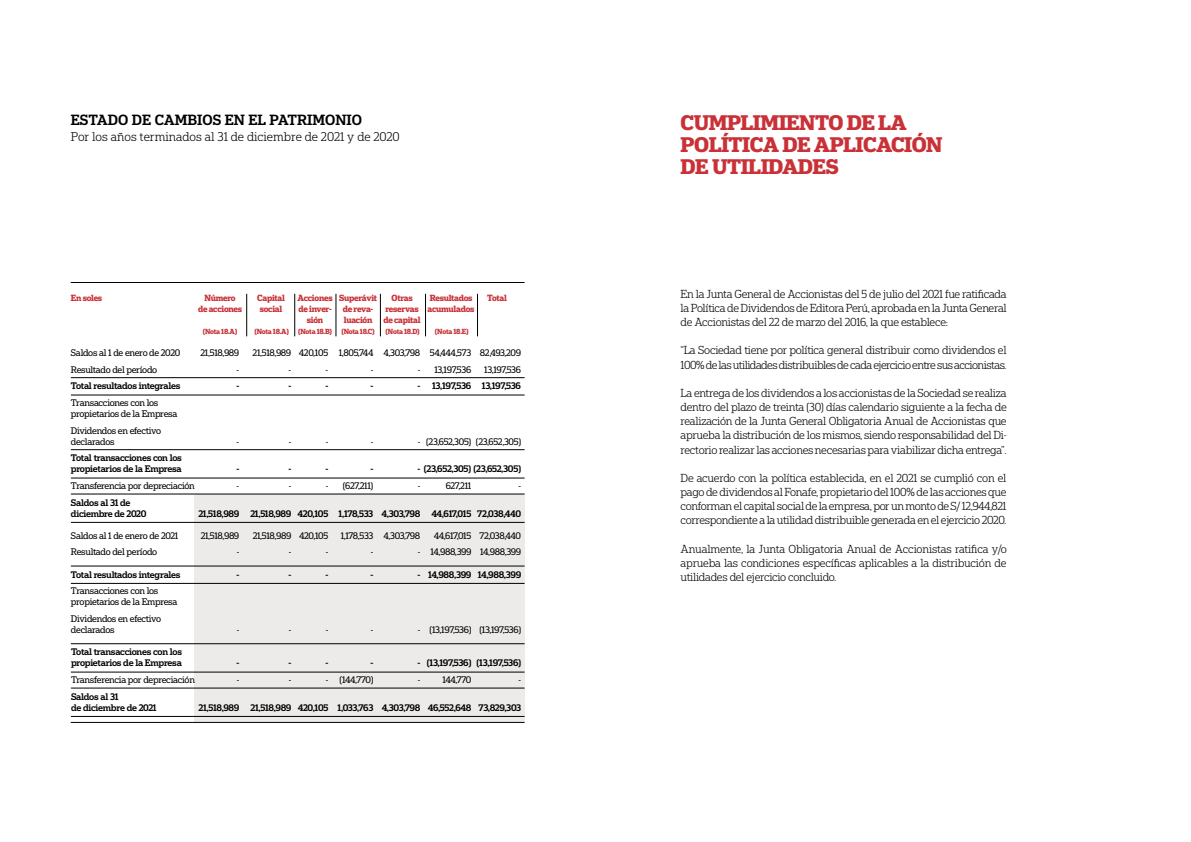
<style>
.page{position:relative;width:1191px;height:842px;background:#fff}
.page>*{position:absolute;margin:0;border:0;box-sizing:border-box;transform-origin:0 0}
.t1{font:700 20px/22px "Popular";letter-spacing:-.025em;color:#c93137}
.t2{font:500 14px "Popular";color:#000}
.t3{font:300 12px "Popular";color:#000}
.t4{font:300 11px/14.2px "Popular";letter-spacing:-.03em;color:#000;text-align:justify}
.t5{font:9px/11px "Popular";letter-spacing:-.03em;color:#000}
.t6{font:500 9px/11px "Popular";letter-spacing:-.03em;color:#000}
.t7{font:700 8.5px "Popular";letter-spacing:-.03em;color:#c93137;scale:.95 1}
.t8{font:700 7px "Popular";letter-spacing:-.03em;color:#c93137;scale:.95 1}
</style>
<div class="page">
<div style="left:194px;top:494px;width:330px;height:228px;background:#ecebea"></div>
<hr style="left:71px;top:377px;width:453px;height:1px;background:#000">
<hr style="left:71px;top:395px;width:453px;height:1px;background:#000">
<hr style="left:71px;top:449px;width:453px;height:1px;background:#000">
<hr style="left:71px;top:478px;width:453px;height:1px;background:#000">
<hr style="left:71px;top:494px;width:453px;height:1px;background:#000">
<hr style="left:71px;top:522px;width:453px;height:1px;background:#000">
<hr style="left:71px;top:566px;width:453px;height:1px;background:#000">
<hr style="left:71px;top:583px;width:453px;height:1px;background:#000">
<hr style="left:71px;top:643px;width:453px;height:1px;background:#000">
<hr style="left:71px;top:672px;width:453px;height:1px;background:#000">
<hr style="left:71px;top:688px;width:453px;height:1px;background:#000">
<hr style="left:71px;top:716px;width:453px;height:1px;background:#000">
<hr style="left:246px;top:294px;width:1px;height:42px;background:#000">
<hr style="left:294px;top:294px;width:1px;height:42px;background:#000">
<hr style="left:336px;top:294px;width:1px;height:42px;background:#000">
<hr style="left:380px;top:294px;width:1px;height:42px;background:#000">
<hr style="left:425px;top:294px;width:1px;height:42px;background:#000">
<hr style="left:477px;top:294px;width:1px;height:42px;background:#000">
<hr style="left:71px;top:282px;width:453px;height:1px;background:#000">
<hr style="left:71px;top:722px;width:453px;height:1px;background:#000">
<p class="t2" style="left:71px;top:110px;width:292px">ESTADO DE CAMBIOS EN EL PATRIMONIO</p>
<p class="t3" style="left:71px;top:129px;width:330px">Por los años terminados al 31 de diciembre de 2021 y de 2020</p>
<p class="t7" style="left:71px;top:292px;width:34px">En soles</p>
<p class="t7" style="left:204px;top:292px;width:34px">Número</p>
<p class="t7" style="left:257px;top:292px;width:31px">Capital</p>
<p class="t7" style="left:297px;top:292px;width:85px">Acciones Superávit</p>
<p class="t7" style="left:391px;top:292px;width:24px">Otras</p>
<p class="t7" style="left:430px;top:292px;width:46px">Resultados</p>
<p class="t7" style="left:487px;top:292px;width:22px">Total</p>
<p class="t7" style="left:198px;top:303px;width:48px">de acciones</p>
<p class="t7" style="left:260px;top:303px;width:25px">social</p>
<p class="t7" style="left:298px;top:303px;width:37px">de inver-</p>
<p class="t7" style="left:343px;top:303px;width:33px">de reva-</p>
<p class="t7" style="left:385px;top:303px;width:95px">reservas acumulados</p>
<p class="t7" style="left:307px;top:314px;width:19px">sión</p>
<p class="t7" style="left:344px;top:314px;width:32px">luación</p>
<p class="t7" style="left:383px;top:314px;width:41px">de capital</p>
<p class="t8" style="left:203px;top:327px;width:38px">(Nota 18.A)</p>
<p class="t8" style="left:254px;top:327px;width:38px">(Nota 18.A)</p>
<p class="t8" style="left:298px;top:327px;width:37px">(Nota 18.B)</p>
<p class="t8" style="left:341px;top:327px;width:37px">(Nota 18.C)</p>
<p class="t8" style="left:385px;top:327px;width:37px">(Nota 18.D)</p>
<p class="t8" style="left:435px;top:327px;width:37px">(Nota 18.E)</p>
<p class="t5" style="left:71px;top:347px;width:111px">Saldos al 1 de enero de 2020</p>
<p class="t5" style="left:201px;top:347px;width:40px">21,518,989</p>
<p class="t5" style="left:253px;top:347px;width:270px">21,518,989 420,105 1,805,744 4,303,798 54,444,573 82,493,209</p>
<p class="t5" style="left:71px;top:363px;width:88px">Resultado del período</p>
<p class="t5" style="left:237px;top:363px;width:4px">-</p>
<p class="t5" style="left:289px;top:363px;width:4px">-</p>
<p class="t5" style="left:326px;top:363px;width:4px">-</p>
<p class="t5" style="left:371px;top:363px;width:4px">-</p>
<p class="t5" style="left:418px;top:363px;width:55px">- 13,197,536</p>
<p class="t5" style="left:484px;top:363px;width:38px">13,197,536</p>
<p class="t6" style="left:71px;top:380px;width:111px">Total resultados integrales</p>
<p class="t6" style="left:236px;top:380px;width:4px">-</p>
<p class="t6" style="left:288px;top:380px;width:4px">-</p>
<p class="t6" style="left:325px;top:380px;width:4px">-</p>
<p class="t6" style="left:370px;top:380px;width:4px">-</p>
<p class="t6" style="left:417px;top:380px;width:105px">- 13,197,536 13,197,536</p>
<p class="t5" style="left:71px;top:397px;width:108px">Transacciones con los propietarios de la Empresa</p>
<p class="t5" style="left:71px;top:424px;width:92px">Dividendos en efectivo declarados</p>
<p class="t5" style="left:237px;top:435px;width:4px">-</p>
<p class="t5" style="left:289px;top:435px;width:4px">-</p>
<p class="t5" style="left:326px;top:435px;width:4px">-</p>
<p class="t5" style="left:371px;top:435px;width:4px">-</p>
<p class="t5" style="left:418px;top:435px;width:105px">- (23,652,305) (23,652,305)</p>
<p class="t6" style="left:71px;top:452px;width:112px">Total transacciones con los propietarios de la Empresa</p>
<p class="t6" style="left:236px;top:463px;width:4px">-</p>
<p class="t6" style="left:288px;top:463px;width:4px">-</p>
<p class="t6" style="left:325px;top:463px;width:4px">-</p>
<p class="t6" style="left:370px;top:463px;width:4px">-</p>
<p class="t6" style="left:417px;top:463px;width:105px">- (23,652,305) (23,652,305)</p>
<p class="t5" style="left:71px;top:480px;width:125px">Transferencia por depreciación</p>
<p class="t5" style="left:237px;top:480px;width:4px">-</p>
<p class="t5" style="left:289px;top:480px;width:4px">-</p>
<p class="t5" style="left:326px;top:480px;width:49px">- (627,211)</p>
<p class="t5" style="left:418px;top:480px;width:4px">-</p>
<p class="t5" style="left:446px;top:480px;width:27px">627,211</p>
<p class="t5" style="left:518px;top:480px;width:4px">-</p>
<p class="t6" style="left:71px;top:496px;width:77px">Saldos al 31 de diciembre de 2020</p>
<p class="t6" style="left:198px;top:507px;width:324px">21,518,989 21,518,989 420,105 1,178,533 4,303,798 44,617,015 72,038,440</p>
<p class="t5" style="left:71px;top:529px;width:109px">Saldos al 1 de enero de 2021</p>
<p class="t5" style="left:201px;top:529px;width:40px">21,518,989</p>
<p class="t5" style="left:253px;top:529px;width:77px">21,518,989 420,105</p>
<p class="t5" style="left:341px;top:529px;width:81px">1,178,533 4,303,798</p>
<p class="t5" style="left:434px;top:529px;width:89px">44,617,015 72,038,440</p>
<p class="t5" style="left:71px;top:546px;width:88px">Resultado del período</p>
<p class="t5" style="left:237px;top:546px;width:4px">-</p>
<p class="t5" style="left:289px;top:546px;width:4px">-</p>
<p class="t5" style="left:326px;top:546px;width:4px">-</p>
<p class="t5" style="left:371px;top:546px;width:4px">-</p>
<p class="t5" style="left:418px;top:546px;width:105px">- 14,988,399 14,988,399</p>
<p class="t6" style="left:71px;top:568px;width:111px">Total resultados integrales</p>
<p class="t6" style="left:236px;top:568px;width:4px">-</p>
<p class="t6" style="left:288px;top:568px;width:4px">-</p>
<p class="t6" style="left:325px;top:568px;width:4px">-</p>
<p class="t6" style="left:370px;top:568px;width:4px">-</p>
<p class="t6" style="left:417px;top:568px;width:105px">- 14,988,399 14,988,399</p>
<p class="t5" style="left:71px;top:585px;width:108px">Transacciones con los propietarios de la Empresa</p>
<p class="t5" style="left:71px;top:613px;width:92px">Dividendos en efectivo declarados</p>
<p class="t5" style="left:237px;top:624px;width:4px">-</p>
<p class="t5" style="left:289px;top:624px;width:4px">-</p>
<p class="t5" style="left:326px;top:624px;width:4px">-</p>
<p class="t5" style="left:371px;top:624px;width:4px">-</p>
<p class="t5" style="left:418px;top:624px;width:105px">- (13,197,536) (13,197,536)</p>
<p class="t6" style="left:71px;top:646px;width:112px">Total transacciones con los propietarios de la Empresa</p>
<p class="t6" style="left:236px;top:657px;width:4px">-</p>
<p class="t6" style="left:288px;top:657px;width:4px">-</p>
<p class="t6" style="left:325px;top:657px;width:4px">-</p>
<p class="t6" style="left:370px;top:657px;width:4px">-</p>
<p class="t6" style="left:417px;top:657px;width:105px">- (13,197,536) (13,197,536)</p>
<p class="t5" style="left:71px;top:674px;width:125px">Transferencia por depreciación</p>
<p class="t5" style="left:237px;top:674px;width:4px">-</p>
<p class="t5" style="left:289px;top:674px;width:4px">-</p>
<p class="t5" style="left:326px;top:674px;width:49px">- (144,770)</p>
<p class="t5" style="left:418px;top:674px;width:4px">-</p>
<p class="t5" style="left:442px;top:674px;width:30px">144,770</p>
<p class="t5" style="left:518px;top:674px;width:4px">-</p>
<p class="t6" style="left:71px;top:690px;width:87px">Saldos al 31<br>de diciembre de 2021</p>
<p class="t6" style="left:198px;top:701px;width:324px">21,518,989 21,518,989 420,105 1,033,763 4,303,798 46,552,648 73,829,303</p>
<h1 class="t1" style="left:680px;top:111px;width:263px">CUMPLIMIENTO DE LA<br>POLÍTICA DE APLICACIÓN<br>DE UTILIDADES</h1>
<p class="t4" style="left:680px;top:286px;width:328px">En la Junta General de Accionistas del 5 de julio del 2021 fue ratificada la Política de Dividendos de Editora Perú, aprobada en la Junta General de Accionistas del 22 de marzo del 2016, la que establece:</p>
<p class="t4" style="left:680px;top:343px;width:327px">“La Sociedad tiene por política general distribuir como dividendos el<br>100% de las utilidades distribuibles de cada ejercicio entre sus accionistas.</p>
<p class="t4" style="left:680px;top:385px;width:328px">La entrega de los dividendos a los accionistas de la Sociedad se realiza dentro del plazo de treinta (30) días calendario siguiente a la fecha de realización de la Junta General Obligatoria Anual de Accionistas que aprueba la distribución de los mismos, siendo responsabilidad del Di&shy;rectorio realizar las acciones necesarias para viabilizar dicha entrega”.</p>
<p class="t4" style="left:680px;top:470px;width:327px">De acuerdo con la política establecida, en el 2021 se cumplió con el pago de dividendos al Fonafe, propietario del 100% de las acciones que conforman el capital social de la empresa, por un monto de S/ 12,944,821 correspondiente a la utilidad distribuible generada en el ejercicio 2020.</p>
<p class="t4" style="left:680px;top:541px;width:328px">Anualmente, la Junta Obligatoria Anual de Accionistas ratifica y/o aprueba las condiciones específicas aplicables a la distribución de utilidades del ejercicio concluido.</p>
</div>
